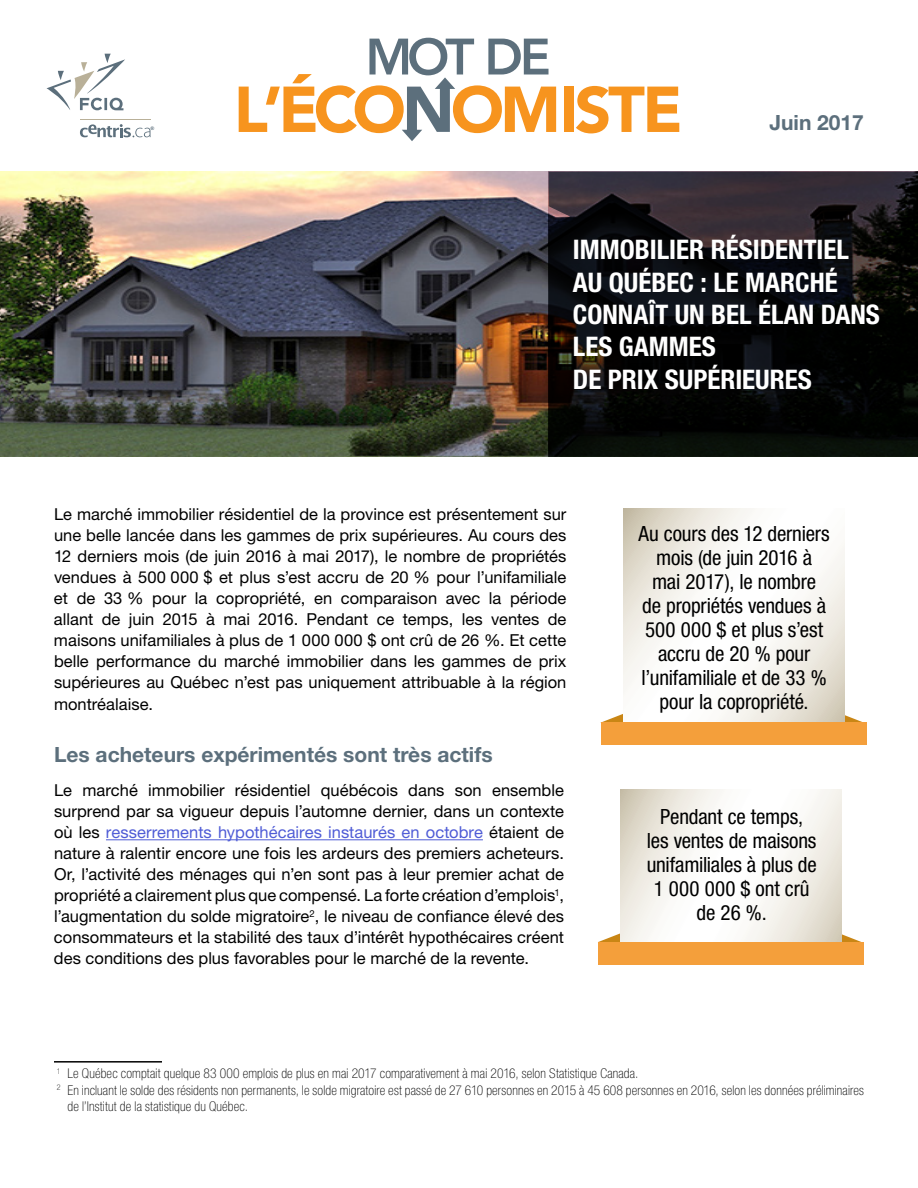
<style>
.page{position:relative;width:918px;height:1188px;background:#fff}
.page>*{position:absolute;margin:0;border:0;box-sizing:border-box;transform-origin:0 0}
.t1{font:700 condensed 27px/32.4px "Helvetica Neue LT Std";color:#fff}
.t2{font:condensed 21px/24px "Helvetica Neue LT Std";letter-spacing:-.01em;color:#000;text-align:center}
.t3{font:700 21px "Helvetica Neue LT Std";color:#5c6f7c}
.t4{font:16.5px/21px "Helvetica Neue LT Std";color:#000;text-align:justify}
.t5{font:100 condensed 13.5px "Helvetica Neue LT Std";letter-spacing:.01em;color:#000}
.t6{font:900 4.8px "Arial";color:#5c6f7c}
.s1{color:#4f5cd6}
</style>
<div class="page">
<img style="left:0;top:172px;width:549px;height:285px">
<div style="left:564px;top:87px;width:10px;height:45px;background:#f7941e"></div>
<svg style="left:576px;top:86px;width:103px;height:47px"></svg>
<svg style="left:239px;top:38px;width:317px;height:103px"></svg>
<svg style="left:47px;top:54px;width:78px;height:56px"></svg>
<svg style="left:80px;top:124px;width:71px;height:13px"></svg>
<hr style="left:80px;top:119px;width:71px;height:1px;background:#b9b098">
<svg style="left:549px;top:172px;width:369px;height:285px;fill:#060808"></svg>
<hr style="left:106px;top:839px;width:377px;height:1px;background:#4f5cd6">
<hr style="left:54px;top:1061px;width:108px;height:2px;background:#000">
<svg style="left:844px;top:711px;width:22px;height:12px"></svg>
<svg style="left:600px;top:714px;width:23px;height:9px"></svg>
<svg style="left:623px;top:509px;width:221px;height:214px"></svg>
<div style="left:601px;top:723px;width:265px;height:22px;background:#f49f3b"></div>
<svg style="left:842px;top:934px;width:19px;height:8px"></svg>
<svg style="left:598px;top:930px;width:23px;height:12px"></svg>
<svg style="left:621px;top:789px;width:221px;height:153px"></svg>
<div style="left:599px;top:942px;width:265px;height:23px;background:#f49f3b"></div>
<p class="t6" style="left:151px;top:125px;width:5px">®</p>
<p class="t3" style="left:769px;top:109px;width:96px">Juin 2017</p>
<h1 class="t1" style="left:573px;top:233px;width:308px">IMMOBILIER RÉSIDENTIEL<br>AU QUÉBEC : LE MARCHÉ<br>CONNAÎT UN BEL ÉLAN DANS<br>LES GAMMES<br>DE PRIX SUPÉRIEURES</h1>
<p class="t4" style="left:54px;top:504px;width:514px">Le marché immobilier résidentiel de la province est présentement sur une belle lancée dans les gammes de prix supérieures. Au cours des 12 derniers mois (de juin 2016 à mai 2017), le nombre de propriétés vendues à 500 000 $ et plus s’est accru de 20 % pour l’unifamiliale et de 33 % pour la copropriété, en comparaison avec la période allant de juin 2015 à mai 2016. Pendant ce temps, les ventes de maisons unifamiliales à plus de 1 000 000 $ ont crû de 26 %. Et cette belle performance du marché immobilier dans les gammes de prix supérieures au Québec n’est pas uniquement attribuable à la région montréalaise.</p>
<p class="t3" style="left:54px;top:741px;width:440px">Les acheteurs expérimentés sont très actifs</p>
<p class="t4" style="left:54px;top:780px;width:512px">Le marché immobilier résidentiel québécois dans son ensemble surprend par sa vigueur depuis l’automne dernier, dans un contexte où les <span class="s1">resserrements hypothécaires instaurés en octobre</span> étaient de nature à ralentir encore une fois les ardeurs des premiers acheteurs.<br>Or, l’activité des ménages qui n’en sont pas à leur premier achat de propriété a clairement plus que compensé. La forte création d’emplois<sup>1</sup>, l’augmentation du solde migratoire<sup>2</sup>, le niveau de confiance élevé des consommateurs et la stabilité des taux d’intérêt hypothécaires créent des conditions des plus favorables pour le marché de la revente.</p>
<p class="t2" style="left:639px;top:522px;width:193px">Au cours des 12 derniers mois (de juin 2016 à<br>mai 2017), le nombre<br>de propriétés vendues à<br>500 000 $ et plus s’est accru de 20 % pour l’unifamiliale et de 33 % pour la copropriété.</p>
<p class="t2" style="left:647px;top:805px;width:172px">Pendant ce temps,<br>les ventes de maisons unifamiliales à plus de<br>1 000 000 $ ont crû de 26 %.</p>
<p class="t5" style="left:57px;top:1066px;width:583px"><sup>1</sup> Le Québec comptait quelque 83 000 emplois de plus en mai 2017 comparativement à mai 2016, selon Statistique Canada.</p>
<p class="t5" style="left:57px;top:1082px;width:809px"><sup>2</sup> En incluant le solde des résidents non permanents, le solde migratoire est passé de 27 610 personnes en 2015 à 45 608 personnes en 2016, selon les données préliminaires</p>
<p class="t5" style="left:67px;top:1099px;width:182px">de l’Institut de la statistique du Québec.</p>
</div>
